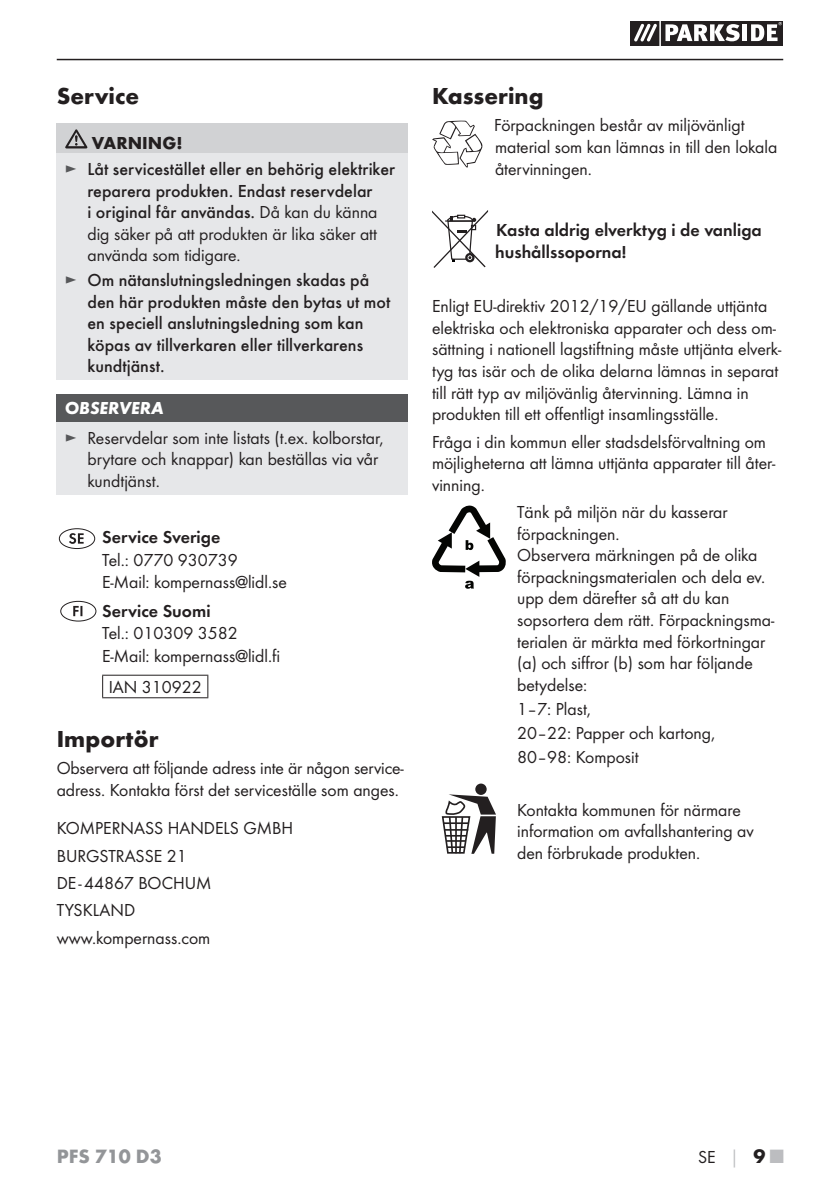
<style>
.page{position:relative;width:840px;height:1191px;background:#fff}
.page>*{position:absolute;margin:0;border:0;box-sizing:border-box;transform-origin:0 0}
.t1{font:700 24px "Futura";color:#231f20}
.t2{font:700 20px "Futura";color:#939598}
.t3{font:18px/21.6px "Futura Boo";color:#231f20}
.t4{font:500 18px/21.6px "Futura";color:#231f20}
.t5{font:18px/21.6px "Futura Dem";color:#231f20}
.t6{font:italic 700 18px "Futura";color:#fff}
.s1{font-weight:700}
.s2{font-family:"Futura Boo";font-weight:400;color:#57585a}
.s3{font-family:"Futura Boo";font-weight:400}
.s4{color:#57585a}
.s5{font-family:"Futura";font-weight:700;color:#bcbdc0}
.s6{font-family:"Futura";font-weight:700;font-size:20px}
.s7{font-family:"Futura";font-weight:700;font-size:20px;color:#bcbdc0}
</style>
<div class="page">
<hr style="left:57px;top:59px;width:725px;height:1px;background:#231f20">
<svg style="left:630px;top:21px;width:152px;height:24px"></svg>
<div style="left:57px;top:123px;width:351px;height:30px;background:#d1d2d4"></div>
<div style="left:57px;top:153px;width:351px;height:227px;background:#e6e7e9"></div>
<svg style="left:65px;top:129px;width:22px;height:19px"></svg>
<div style="left:57px;top:394px;width:351px;height:28px;background:#57585a"></div>
<div style="left:57px;top:422px;width:351px;height:73px;background:#e6e7e9"></div>
<div style="left:59px;top:528px;width:36px;height:21px;border:1px solid #231f20;border-radius:50%"></div>
<svg style="left:69px;top:533px;width:15px;height:11px"></svg>
<div style="left:60px;top:601px;width:36px;height:20px;border:1px solid #231f20;border-radius:50%"></div>
<svg style="left:73px;top:606px;width:9px;height:10px"></svg>
<hr style="left:102px;top:674px;width:106px;height:1px;background:#231f20">
<svg style="left:102px;top:675px;width:1px;height:22px"></svg>
<svg style="left:207px;top:675px;width:1px;height:22px"></svg>
<hr style="left:102px;top:697px;width:106px;height:1px;background:#231f20">
<svg style="left:432px;top:505px;width:73px;height:83px"></svg>
<div style="left:475px;top:783px;width:11px;height:12px;background:#231f20;border-radius:50%"></div>
<svg style="left:441px;top:794px;width:54px;height:60px"></svg>
<svg style="left:432px;top:121px;width:50px;height:46px"></svg>
<svg style="left:432px;top:210px;width:56px;height:58px"></svg>
<h1 class="t1" style="left:57px;top:87px;width:84px">Service</h1>
<p class="t4" style="left:65px;top:131px;width:331px;line-height:26px;text-indent:27px"><span class="s1">VARNING!<br></span><span class="s2">►</span> Låt servicestället eller en behörig elektriker</p>
<p class="t4" style="left:87px;top:181px;width:291px">reparera produkten. Endast reservdelar i original får användas. <span class="s3">Då kan du känna</span></p>
<p class="t3" style="left:87px;top:224px;width:291px">dig säker på att produkten är lika säker att använda som tidigare.</p>
<p class="t4" style="left:87px;top:270px;width:304px;text-indent:-23px"><span class="s2">►</span> Om nätanslutningsledningen skadas på den här produkten måste den bytas ut mot en speciell anslutningsledning som kan köpas av tillverkaren eller tillverkarens kundtjänst.</p>
<p class="t6" style="left:65px;top:402px;width:100px">OBSERVERA</p>
<p class="t3" style="left:87px;top:428px;width:297px;text-indent:-23px"><span class="s4">►</span> Reservdelar som inte listats (t.ex. kolborstar, brytare och knappar) kan beställas via vår kundtjänst.</p>
<p class="t5" style="left:102px;top:528px;width:120px">Service Sverige</p>
<p class="t3" style="left:102px;top:550px;width:186px;line-height:22.4px">Tel.: 0770 930739<br>E-Mail: kompernass@lidl.se</p>
<p class="t5" style="left:102px;top:601px;width:110px">Service Suomi</p>
<p class="t3" style="left:102px;top:623px;width:179px;line-height:22.4px">Tel.: 010309 3582<br>E-Mail: kompernass@lidl.fi</p>
<p class="t3" style="left:109px;top:677px;width:94px">IAN 310922</p>
<h1 class="t1" style="left:57px;top:729px;width:103px">Importör</h1>
<p class="t3" style="left:57px;top:758px;width:348px">Observera att följande adress inte är någon service&shy;adress. Kontakta först det serviceställe som anges.</p>
<p class="t3" style="left:57px;top:816px;width:238px;line-height:27.2px">KOMPERNASS HANDELS GMBH<br>BURGSTRASSE 21<br>DE - 44867 BOCHUM<br>TYSKLAND www.kompernass.com</p>
<h1 class="t1" style="left:432px;top:87px;width:113px">Kassering</h1>
<p class="t3" style="left:494px;top:115px;width:284px">Förpackningen består av miljövänligt material som kan lämnas in till den lokala återvinningen.</p>
<p class="t5" style="left:495px;top:220px;width:268px">Kasta aldrig elverktyg i de vanliga hushållssoporna!</p>
<p class="t3" style="left:432px;top:296px;width:350px">Enligt EU-direktiv 2012/19/EU gällande uttjänta elektriska och elektroniska apparater och dess om&shy;sättning i nationell lagstiftning måste uttjänta elverk&shy;tyg tas isär och de olika delarna lämnas in separat till rätt typ av miljövänlig återvinning. Lämna in produkten till ett offentligt insamlingsställe.</p>
<p class="t3" style="left:432px;top:432px;width:345px">Fråga i din kommun eller stadsdelsförvaltning om möjligheterna att lämna uttjänta apparater till åter&shy;vinning.</p>
<p class="t3" style="left:517px;top:502px;width:258px">Tänk på miljön när du kasserar förpackningen.<br>Observera märkningen på de olika förpackningsmaterialen och dela ev. upp dem därefter så att du kan sopsortera dem rätt. Förpackningsma&shy;terialen är märkta med förkortningar (a) och siffror (b) som har följande betydelse:</p>
<p class="t3" style="left:517px;top:698px;width:199px;line-height:24px">1–7: Plast,<br>20–22: Papper och kartong,<br>80–98: Komposit</p>
<p class="t3" style="left:517px;top:799px;width:238px">Kontakta kommunen för närmare information om avfallshantering av den förbrukade produkten.</p>
<p class="t2" style="left:57px;top:1148px;width:106px">PFS 710 D3</p>
<p class="t3" style="left:697px;top:1146px;width:87px">SE <span class="s5">│</span> <span class="s6">9</span><span class="s7">■</span></p>
</div>
